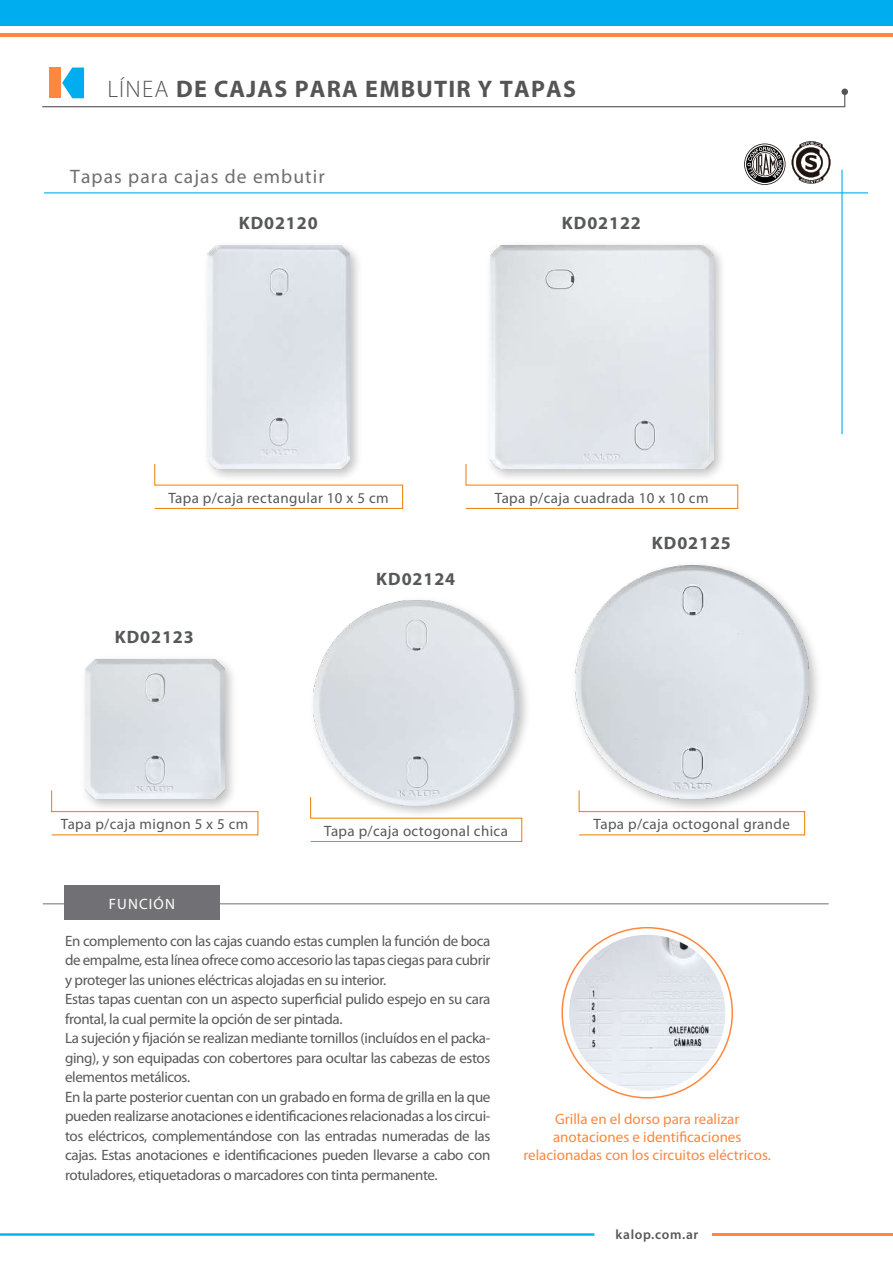
<style>
.page{position:relative;width:893px;height:1263px;background:#fff}
.page>*{position:absolute;margin:0;border:0;box-sizing:border-box;transform-origin:0 0}
.t1{font:700 24px "Myriad Pro";letter-spacing:.05em;color:#565556}
.t2{font:19.5px "Myriad Pro";letter-spacing:.055em;color:#706f6f}
.t3{font:700 18px "Myriad Pro";letter-spacing:.05em;color:#575858}
.t4{font:15px/19.5px "Myriad Pro";letter-spacing:-.025em;color:#5a5859}
.t5{font:15px "Myriad Pro";letter-spacing:.025em;color:#575858}
.t6{font:15px/18px "Myriad Pro";color:#ff873e;text-align:center}
.t7{font:15px "Myriad Pro";letter-spacing:.075em;color:#fff}
.t8{font:600 13.5px "Myriad Pro";letter-spacing:.05em;color:#575758}
.s1{font-weight:300}
</style>
<div class="page">
<hr style="left:43px;top:903px;width:786px;height:1px;background:#717175">
<div style="left:65px;top:885px;width:155px;height:35px;background:#717175"></div>
<hr style="left:44px;top:192px;width:824px;height:1px;background:#00aeef">
<hr style="left:841px;top:170px;width:2px;height:264px;background:#00aeef">
<img style="left:224px;top:663px;width:9px;height:127px">
<img style="left:85px;top:659px;width:139px;height:131px">
<img style="left:713px;top:250px;width:9px;height:213px">
<img style="left:490px;top:245px;width:223px;height:218px">
<img style="left:313px;top:600px;width:214px;height:222px">
<img style="left:314px;top:601px;width:204px;height:195px">
<img style="left:575px;top:565px;width:234px;height:225px">
<img style="left:208px;top:245px;width:142px;height:218px">
<svg style="left:154px;top:463px;width:249px;height:46px"></svg>
<svg style="left:310px;top:796px;width:212px;height:46px"></svg>
<svg style="left:578px;top:790px;width:227px;height:46px"></svg>
<svg style="left:465px;top:463px;width:273px;height:46px"></svg>
<svg style="left:51px;top:790px;width:208px;height:46px"></svg>
<img style="left:569px;top:935px;width:156px;height:156px;border-radius:78px">
<svg style="left:744px;top:144px;width:41px;height:41px"></svg>
<svg style="left:792px;top:141px;width:39px;height:43px"></svg>
<svg style="left:0;top:1233px;width:594px;height:3px;background:#35bef2"></svg>
<hr style="left:713px;top:1233px;width:180px;height:3px;background:#ff873e">
<div style="left:49px;top:67px;width:12px;height:31px;background:#ff873e"></div>
<div style="left:0;top:0;width:893px;height:26px;background:#00aeef"></div>
<hr style="left:0;top:33px;width:893px;height:4px;background:#ff873e">
<svg style="left:42px;top:68px;width:804px;height:40px"></svg>
<div style="left:841px;top:89px;width:7px;height:6px;background:#565556;border-radius:50%"></div>
<h1 class="t1" style="left:107px;top:75px;width:470px"><span class="s1">LÍNEA</span> DE CAJAS PARA EMBUTIR Y TAPAS</h1>
<h2 class="t2" style="left:70px;top:166px;width:256px">Tapas para cajas de embutir</h2>
<p class="t3" style="left:239px;top:213px;width:80px">KD02120</p>
<p class="t3" style="left:562px;top:213px;width:80px">KD02122</p>
<p class="t5" style="left:168px;top:489px;width:222px">Tapa p/caja rectangular 10 x 5 cm</p>
<p class="t3" style="left:115px;top:627px;width:80px">KD02123</p>
<p class="t3" style="left:376px;top:569px;width:80px">KD02124</p>
<p class="t5" style="left:495px;top:489px;width:215px">Tapa p/caja cuadrada 10 x 10 cm</p>
<p class="t3" style="left:652px;top:533px;width:80px">KD02125</p>
<p class="t5" style="left:61px;top:816px;width:189px">Tapa p/caja mignon 5 x 5 cm</p>
<p class="t5" style="left:324px;top:823px;width:185px">Tapa p/caja octogonal chica</p>
<p class="t5" style="left:594px;top:816px;width:198px">Tapa p/caja octogonal grande</p>
<p class="t7" style="left:109px;top:896px;width:68px">FUNCIÓN</p>
<p class="t4" style="left:65px;top:931px;width:427px">En complemento con las cajas cuando estas cumplen la función de boca de empalme, esta línea ofrece como accesorio las tapas ciegas para cubrir y proteger las uniones eléctricas alojadas en su interior.<br>Estas tapas cuentan con un aspecto superficial pulido espejo en su cara frontal, la cual permite la opción de ser pintada.<br>La sujeción y fijación se realizan mediante tornillos (incluídos en el packa&shy;ging), y son equipadas con cobertores para ocultar las cabezas de estos elementos metálicos.<br>En la parte posterior cuentan con un grabado en forma de grilla en la que pueden realizarse anotaciones e identificaciones relacionadas a los circui&shy;tos eléctricos, complementándose con las entradas numeradas de las cajas. Estas anotaciones e identificaciones pueden llevarse a cabo con rotuladores, etiquetadoras o marcadores con tinta permanente.</p>
<p class="t6" style="left:523px;top:1110px;width:249px">Grilla en el dorso para realizar anotaciones e identificaciones relacionadas con los circuitos eléctricos.</p>
<p class="t8" style="left:615px;top:1227px;width:84px">kalop.com.ar</p>
</div>
